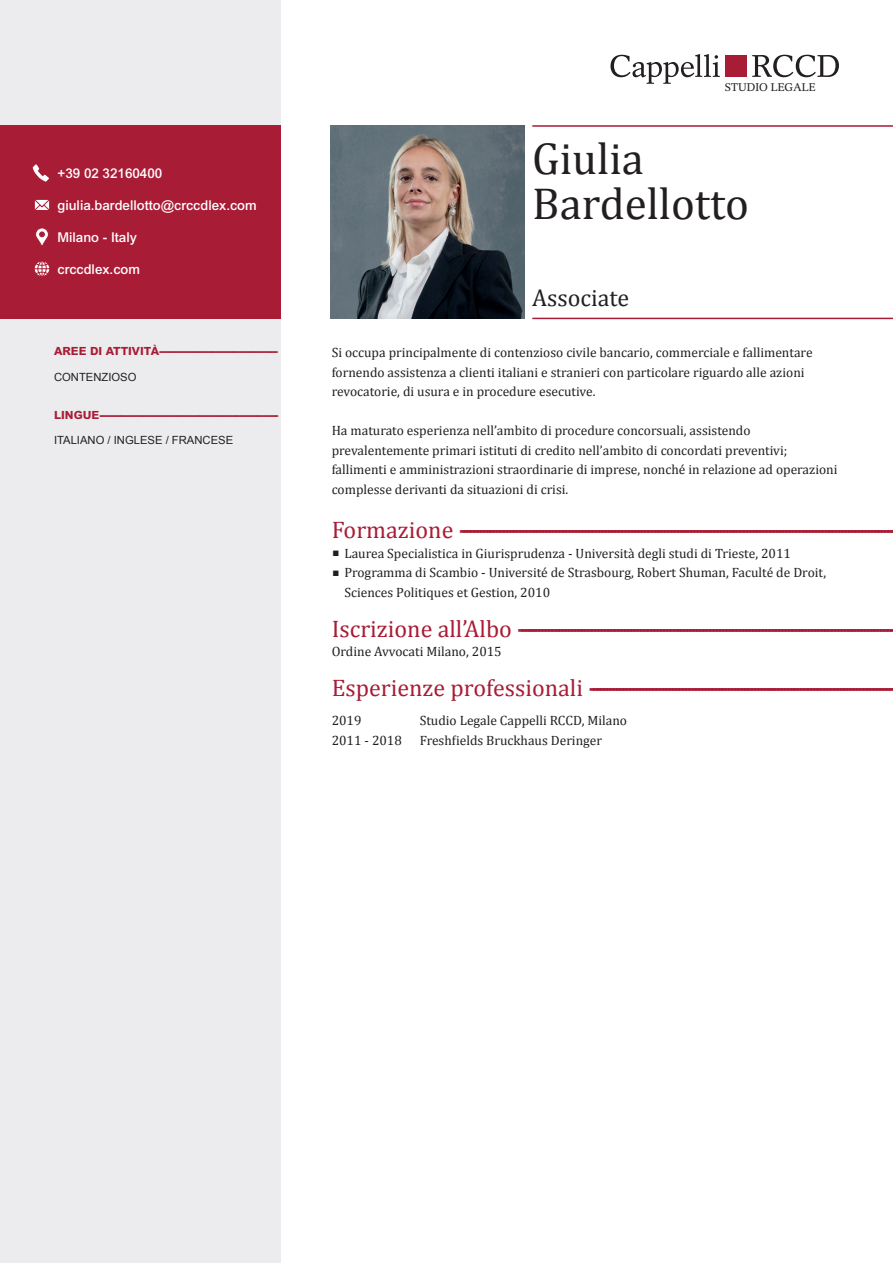
<style>
.page{position:relative;width:893px;height:1263px;background:#fff}
.page>*{position:absolute;margin:0;border:0;box-sizing:border-box;transform-origin:0 0}
.t1{font:45px/45px "Cambria";color:#231f20}
.t2{font:700 24px "Cambria";color:#a91c35}
.t3{font:24px "Cambria";color:#231f20}
.t4{font:13.5px/19.5px "Cambria";color:#231f20}
.t5{font:500 13.5px "Arial MT Std";color:#fff}
.t6{font:800 11.25px "Arial MT Std";color:#a91c35}
.t7{font:11.25px "Arial";color:#231f20}
.t8{font:11.25px "Rotation LT Std";color:#231f20}
.s1{font-weight:400}
.s2{font-size:10.5px}
</style>
<div class="page">
<div style="left:0;top:0;width:281px;height:1263px;background:#ececee"></div>
<img style="left:331px;top:125px;width:193px;height:194px">
<hr style="left:532px;top:125px;width:361px;height:2px;background:#a91c35">
<hr style="left:532px;top:318px;width:361px;height:1px;background:#a91c35">
<div style="left:0;top:125px;width:281px;height:192px;background:#a91c35"></div>
<div style="left:30px;top:162px;width:22px;height:22px;background:#a91c35"></div>
<svg style="left:33px;top:165px;width:16px;height:17px"></svg>
<div style="left:30px;top:192px;width:24px;height:25px;background:#a91c35"></div>
<svg style="left:34px;top:199px;width:16px;height:11px"></svg>
<div style="left:30px;top:224px;width:24px;height:25px;background:#a91c35"></div>
<svg style="left:35px;top:228px;width:14px;height:18px"></svg>
<div style="left:30px;top:256px;width:24px;height:25px;background:#a91c35"></div>
<svg style="left:34px;top:261px;width:16px;height:15px"></svg>
<svg style="left:610px;top:54px;width:110px;height:30px"></svg>
<div style="left:725px;top:55px;width:22px;height:22px;background:#a91c35"></div>
<svg style="left:752px;top:55px;width:87px;height:22px"></svg>
<p class="t5" style="left:58px;top:165px;width:106px">+39 02 32160400</p>
<p class="t5" style="left:58px;top:197px;width:201px">giulia.bardellotto@crccdlex.com</p>
<p class="t5" style="left:58px;top:229px;width:81px">Milano - Italy</p>
<p class="t5" style="left:58px;top:261px;width:84px">crccdlex.com</p>
<p class="t6" style="left:54px;top:344px;width:226px">AREE DI ATTIVITÀ---------------------------------------------</p>
<p class="t7" style="left:54px;top:369px;width:84px">CONTENZIOSO</p>
<p class="t6" style="left:54px;top:408px;width:226px">LINGUE--------------------------------------------------------------------</p>
<p class="t7" style="left:54px;top:433px;width:181px">ITALIANO / INGLESE / FRANCESE</p>
<p class="t8" style="left:725px;top:80px;width:92px">STUDIO LEGALE</p>
<h1 class="t1" style="left:532px;top:136px;width:218px">Giulia<br>Bardellotto</h1>
<h2 class="t3" style="left:532px;top:283px;width:98px">Associate</h2>
<p class="t4" style="left:332px;top:343px;width:482px">Si occupa principalmente di contenzioso civile bancario, commerciale e fallimentare fornendo assistenza a clienti italiani e stranieri con particolare riguardo alle azioni revocatorie, di usura e in procedure esecutive.</p>
<p class="t4" style="left:332px;top:421px;width:507px">Ha maturato esperienza nell’ambito di procedure concorsuali, assistendo prevalentemente primari istituti di credito nell’ambito di concordati preventivi; fallimenti e amministrazioni straordinarie di imprese, nonché in relazione ad operazioni complesse derivanti da situazioni di crisi.</p>
<h2 class="t2" style="left:332px;top:515px;width:564px"><span class="s1">F o r m a z i o n e</span> -----------------------------------------------------------------------------------------------------------------------------------</h2>
<p class="t4" style="left:332px;top:543px;width:461px"><span class="s2">ז</span> Laurea Specialistica in Giurisprudenza - Università degli studi di Trieste, 2011</p>
<p class="t4" style="left:332px;top:563px;width:496px"><span class="s2">ז</span> Programma di Scambio - Université de Strasbourg, Robert Shuman, Faculté de Droit,</p>
<p class="t4" style="left:344px;top:582px;width:207px">Sciences Politiques et Gestion, 2010</p>
<h2 class="t2" style="left:332px;top:614px;width:567px"><span class="s1">I s c r i z i o n e a l l ’A l b o</span> ------------------------------------------------------------------------------------------------------------------</h2>
<p class="t4" style="left:332px;top:642px;width:172px">Ordine Avvocati Milano, 2015</p>
<h2 class="t2" style="left:332px;top:673px;width:566px"><span class="s1">E s p e r i e n z e p r o f e s s i o n a l i</span> --------------------------------------------------------------------------------------------</h2>
<p class="t4" style="left:332px;top:711px;width:72px">2019<br>2011 - 2018</p>
<p class="t4" style="left:420px;top:711px;width:209px">Studio Legale Cappelli RCCD, Milano<br>Freshfields Bruckhaus Deringer</p>
</div>
